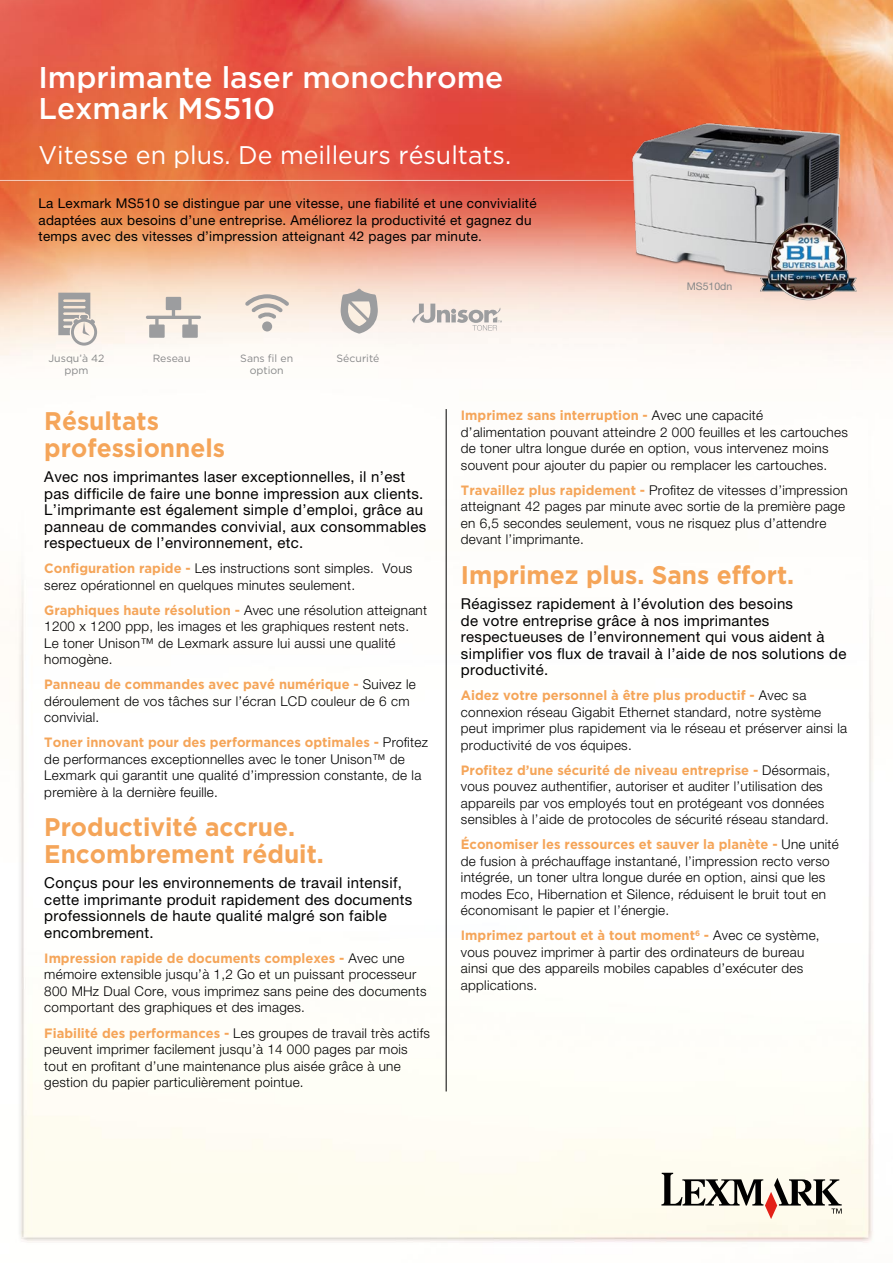
<style>
.page{position:relative;width:893px;height:1263px;background:#fff}
.page>*{position:absolute;margin:0;border:0;box-sizing:border-box;transform-origin:0 0}
.t1{font:500 30px/31.5px "Gotham";color:#fff}
.t2{font:700 25.5px/27px "Gotham";color:#f5a559;scale:.96 1}
.t3{font:25.5px "Gotham";color:#fff}
.t4{font:15px/16.5px "Helvetica Neue LT Pro";letter-spacing:.02em;color:#000}
.t5{font:13.8px "Helvetica Neue LT Std";color:#9c9d9f}
.t6{font:300 13.5px/16.5px "Helvetica Neue LT Pro";letter-spacing:.02em;color:#000}
.t7{font:700 13.5px "Gotham";color:#f5a559;scale:.96 1}
.t8{font:13.5px/16.5px "Helvetica Neue LT Pro";letter-spacing:.02em;color:#000}
.t9{font:10.5px/11.2px "Gotham";color:#878889;text-align:center}
.t10{font:10.5px "Helvetica Neue LT Pro";color:#878889}
.s1{font-family:"Gotham";font-weight:700;color:#f5a559}
.s2{font-family:"Helvetica Neue LT Pro";font-weight:300;color:#000}
</style>
<div class="page">
<img style="left:0;top:0;width:893px;height:1243px">
<img style="left:0;top:177px;width:893px;height:22px">
<svg style="left:412px;top:304px;width:90px;height:27px"></svg>
<svg style="left:146px;top:297px;width:55px;height:41px;background:#d7d0c8"></svg>
<svg style="left:661px;top:1173px;width:181px;height:46px"></svg>
<img style="left:623px;top:113px;width:230px;height:168px">
<svg style="left:58px;top:293px;width:39px;height:53px;background:#cac4bf"></svg>
<svg style="left:341px;top:288px;width:37px;height:46px;background:#c8c2be"></svg>
<div style="left:262px;top:321px;width:10px;height:10px;background:#9c9d9f;border-radius:50%"></div>
<svg style="left:245px;top:294px;width:44px;height:25px"></svg>
<hr style="left:446px;top:409px;width:1px;height:682px;background:#000">
<img style="left:731px;top:206px;width:155px;height:155px">
<h1 class="t1" style="left:38px;top:61px;width:466px">Imprimante laser monochrome<br>Lexmark MS510</h1>
<h2 class="t3" style="left:38px;top:140px;width:474px">Vitesse en plus. De meilleurs résultats.</h2>
<p class="t8" style="left:38px;top:195px;width:500px">La Lexmark MS510 se distingue par une vitesse, une fiabilité et une convivialité adaptées aux besoins d’une entreprise. Améliorez la productivité et gagnez du temps avec des vitesses d’impression atteignant 42 pages par minute.</p>
<p class="t5" style="left:34px;top:351px;width:81px">Up to 35ppm</p>
<p class="t5" style="left:152px;top:351px;width:52px">Network</p>
<p class="t5" style="left:243px;top:351px;width:64px">Eco-mode</p>
<p class="t5" style="left:338px;top:351px;width:50px">Security</p>
<p class="t9" style="left:48px;top:353px;width:58px">Jusqu’à 42 ppm</p>
<p class="t9" style="left:153px;top:353px;width:39px">Reseau</p>
<p class="t9" style="left:337px;top:353px;width:44px">Sécurité</p>
<p class="t9" style="left:240px;top:353px;width:54px">Sans fil en option</p>
<p class="t10" style="left:687px;top:280px;width:47px">MS510dn</p>
<h2 class="t2" style="left:44px;top:407px;width:190px">Résultats professionnels</h2>
<p class="t4" style="left:44px;top:468px;width:384px">Avec nos imprimantes laser exceptionnelles, il n’est pas difficile de faire une bonne impression aux clients.<br>L’imprimante est également simple d’emploi, grâce au panneau de commandes convivial, aux consommables respectueux de l’environnement, etc.</p>
<p class="t6" style="left:44px;top:560px;width:370px"><span class="s1">Configuration rapide -</span> Les instructions sont simples. Vous serez opérationnel en quelques minutes seulement.</p>
<p class="t6" style="left:44px;top:601px;width:384px"><span class="s1">Graphiques haute résolution -</span> Avec une résolution atteignant 1200 x 1200 ppp, les images et les graphiques restent nets.<br>Le toner Unison™ de Lexmark assure lui aussi une qualité homogène.</p>
<p class="t7" style="left:44px;top:677px;width:389px">Panneau de commandes avec pavé numérique - <span class="s2">Suivez le</span></p>
<p class="t6" style="left:44px;top:692px;width:367px">déroulement de vos tâches sur l’écran LCD couleur de 6 cm convivial.</p>
<p class="t7" style="left:44px;top:735px;width:401px">Toner innovant pour des performances optimales - <span class="s2">Profitez</span></p>
<p class="t6" style="left:44px;top:750px;width:379px">de performances exceptionnelles avec le toner Unison™ de<br>Lexmark qui garantit une qualité d’impression constante, de la première à la dernière feuille.</p>
<h2 class="t2" style="left:44px;top:813px;width:293px">Productivité accrue.<br>Encombrement réduit.</h2>
<p class="t4" style="left:44px;top:874px;width:369px">Conçus pour les environnements de travail intensif, cette imprimante produit rapidement des documents professionnels de haute qualité malgré son faible encombrement.</p>
<p class="t7" style="left:44px;top:950px;width:377px">Impression rapide de documents complexes - <span class="s2">Avec une</span></p>
<p class="t6" style="left:44px;top:966px;width:384px">mémoire extensible jusqu’à 1,2 Go et un puissant processeur<br>800 MHz Dual Core, vous imprimez sans peine des documents comportant des graphiques et des images.</p>
<p class="t6" style="left:44px;top:1024px;width:387px"><span class="s1">Fiabilité des performances -</span> Les groupes de travail très actifs peuvent imprimer facilement jusqu’à 14 000 pages par mois tout en profitant d’une maintenance plus aisée grâce à une gestion du papier particulièrement pointue.</p>
<p class="t7" style="left:461px;top:408px;width:316px">Imprimez sans interruption - <span class="s2">Avec une capacité</span></p>
<p class="t6" style="left:461px;top:423px;width:388px">d’alimentation pouvant atteindre 2 000 feuilles et les cartouches de toner ultra longue durée en option, vous intervenez moins souvent pour ajouter du papier ou remplacer les cartouches.</p>
<p class="t6" style="left:461px;top:481px;width:388px"><span class="s1">Travaillez plus rapidement -</span> Profitez de vitesses d’impression atteignant 42 pages par minute avec sortie de la première page en 6,5 secondes seulement, vous ne risquez plus d’attendre devant l’imprimante.</p>
<h2 class="t2" style="left:461px;top:561px;width:349px">Imprimez plus. Sans effort.</h2>
<p class="t4" style="left:461px;top:595px;width:387px">Réagissez rapidement à l’évolution des besoins<br>de votre entreprise grâce à nos imprimantes respectueuses de l’environnement qui vous aident à simplifier vos flux de travail à l’aide de nos solutions de productivité.</p>
<p class="t7" style="left:461px;top:687px;width:361px">Aidez votre personnel à être plus productif - <span class="s2">Avec sa</span></p>
<p class="t6" style="left:461px;top:703px;width:388px">connexion réseau Gigabit Ethernet standard, notre système peut imprimer plus rapidement via le réseau et préserver ainsi la productivité de vos équipes.</p>
<p class="t7" style="left:461px;top:762px;width:386px">Profitez d’une sécurité de niveau entreprise - <span class="s2">Désormais,</span></p>
<p class="t6" style="left:461px;top:778px;width:370px">vous pouvez authentifier, autoriser et auditer l’utilisation des appareils par vos employés tout en protégeant vos données sensibles à l’aide de protocoles de sécurité réseau standard.</p>
<p class="t7" style="left:461px;top:836px;width:395px">Économiser les ressources et sauver la planète - <span class="s2">Une unité</span></p>
<p class="t6" style="left:461px;top:852px;width:370px">de fusion à préchauffage instantané, l’impression recto verso intégrée, un toner ultra longue durée en option, ainsi que les modes Eco, Hibernation et Silence, réduisent le bruit tout en économisant le papier et l’énergie.</p>
<p class="t7" style="left:461px;top:927px;width:375px">Imprimez partout et à tout moment<sup>6</sup> - <span class="s2">Avec ce système,</span></p>
<p class="t6" style="left:461px;top:943px;width:345px;text-align:justify">vous pouvez imprimer à partir des ordinateurs de bureau ainsi que des appareils mobiles capables d’exécuter des applications.</p>
</div>
